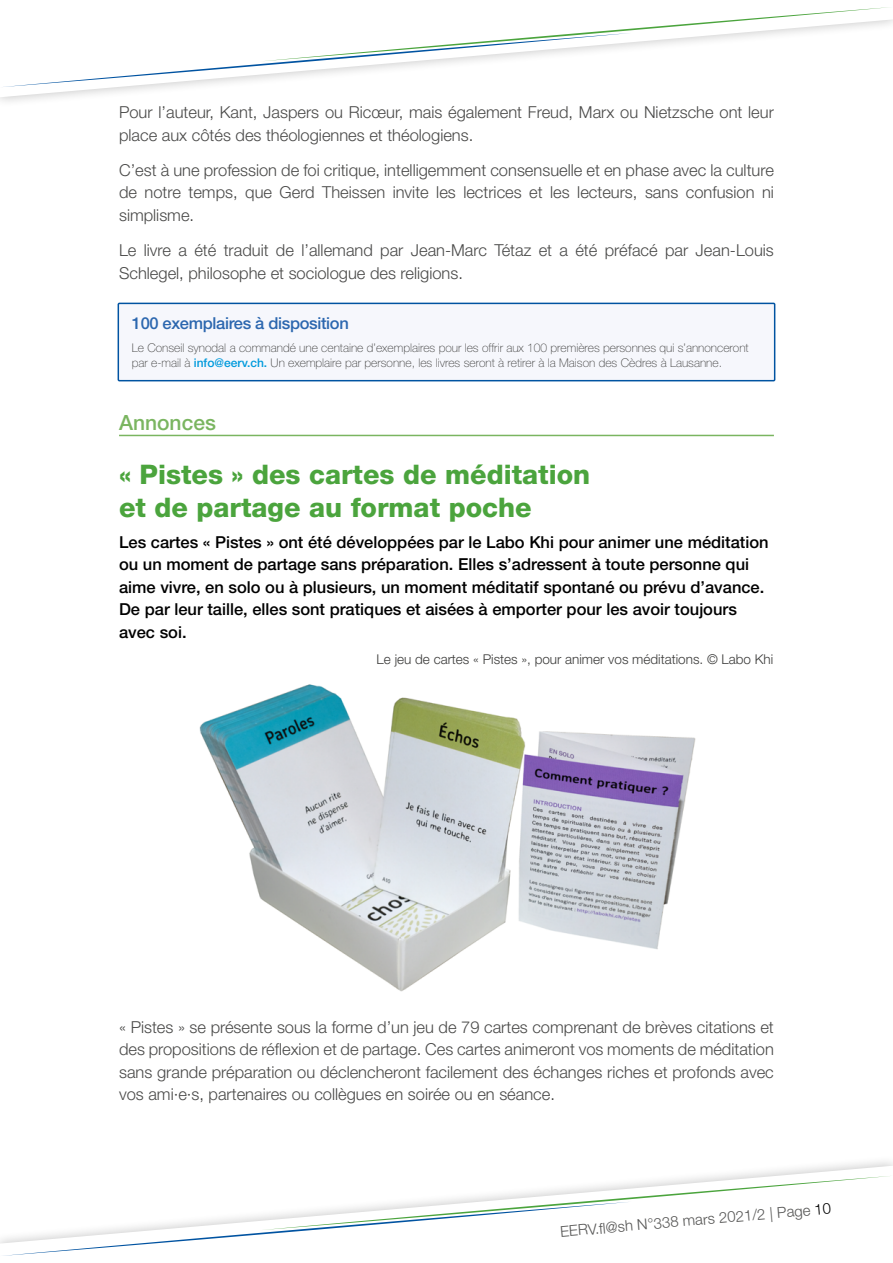
<style>
.page{position:relative;width:893px;height:1263px;background:#fff}
.page>*{position:absolute;margin:0;border:0;box-sizing:border-box;transform-origin:0 0}
.t1{font:800 27px/32.4px "Helvetica Neue LT Std";color:#4ba43d}
.t2{font:500 21px "Helvetica Neue LT Std";color:#7ab560}
.t3{font:300 16.5px/22.5px "Helvetica Neue LT Std";color:#4a4a49}
.t4{font:500 16.5px/22.5px "Helvetica Neue LT Std";color:#000}
.t5{font:500 16.5px "Helvetica Neue LT Std";letter-spacing:-.02em;color:#2c67af}
.t6{font:300 15px "Helvetica Neue LT Std";color:#575756}
.t7{font:300 13.5px "Helvetica Neue LT Std";color:#3c3c3b}
.t8{font:100 12px/15px "Helvetica Neue LT Std";color:#3c3c3b}
.s1{color:#3c3c3b}
.s2{font-weight:500;color:#009adc}
.s3{color:#000}
</style>
<div class="page">
<hr style="left:119px;top:435px;width:655px;height:1px;background:#7ab560">
<svg style="left:117px;top:302px;width:659px;height:80px"></svg>
<img style="left:199px;top:684px;width:497px;height:308px">
<svg style="left:7px;top:87px;width:166px;height:10px"></svg>
<svg style="left:3px;top:7px;width:890px;height:80px"></svg>
<svg style="left:718px;top:1166px;width:168px;height:10px"></svg>
<svg style="left:0;top:1176px;width:889px;height:80px"></svg>
<p class="t3" style="left:119px;top:101px;width:656px">Pour l’auteur<span class="s1">,</span> Kant<span class="s1">,</span> Jaspers ou Ricœur<span class="s1">,</span> mais également Freud<span class="s1">,</span> Marx ou Nietzsche ont leur place aux côtés des théologiennes et théologiens<span class="s1">.</span></p>
<p class="t3" style="left:119px;top:158px;width:656px;text-align:justify">C’est à une profession de foi critique<span class="s1">,</span> intelligemment consensuelle et en phase avec la culture de notre temps<span class="s1">,</span> que Gerd Theissen invite les lectrices et les lecteurs<span class="s1">,</span> sans confusion ni simplisme<span class="s1">.</span></p>
<p class="t3" style="left:119px;top:239px;width:656px">Le livre a été traduit de l’allemand par Jean-Marc Tétaz et a été préfacé par Jean-Louis<br>Schlegel<span class="s1">,</span> philosophe et sociologue des religions<span class="s1">.</span></p>
<p class="t5" style="left:132px;top:313px;width:218px">100 exemplaires à disposition</p>
<p class="t8" style="left:132px;top:340px;width:618px">Le Conseil synodal a commandé une centaine d’exemplaires pour les offrir aux 100 premières personnes qui s’annonceront par e-mail à <span class="s2">info@eerv.ch.</span> Un exemplaire par personne, les livres seront à retirer à la Maison des Cèdres à Lausanne.</p>
<p class="t2" style="left:119px;top:410px;width:98px">Annonces</p>
<h1 class="t1" style="left:119px;top:458px;width:473px">« Pistes » des cartes de méditation et de partage au format poche</h1>
<p class="t4" style="left:119px;top:530px;width:651px">Les cartes « Pistes » ont été développées par le Labo Khi pour animer une méditation ou un moment de partage sans préparation. Elles s’adressent à toute personne qui aime vivre, en solo ou à plusieurs, un moment méditatif spontané ou prévu d’avance.<br>De par leur taille, elles sont pratiques et aisées à emporter pour les avoir toujours avec soi.</p>
<p class="t7" style="left:377px;top:651px;width:398px">Le jeu de cartes « Pistes », pour animer vos méditations. © Labo Khi</p>
<p class="t3" style="left:119px;top:1015px;width:656px;text-align:justify">« Pistes » se présente sous la forme d’un jeu de 79 cartes comprenant de brèves citations et des propositions de réflexion et de partage<span class="s1">.</span> Ces cartes animeront vos moments de méditation sans grande préparation ou déclencheront facilement des échanges riches et profonds avec vos ami·e·s<span class="s1">,</span> partenaires ou collègues en soirée ou en séance<span class="s1">.</span></p>
<p class="t6" style="left:559px;top:1222px;width:273px;rotate:-5deg">EERV.fl @sh N°338 mars 2021/2 | Page <span class="s3">10</span></p>
</div>
